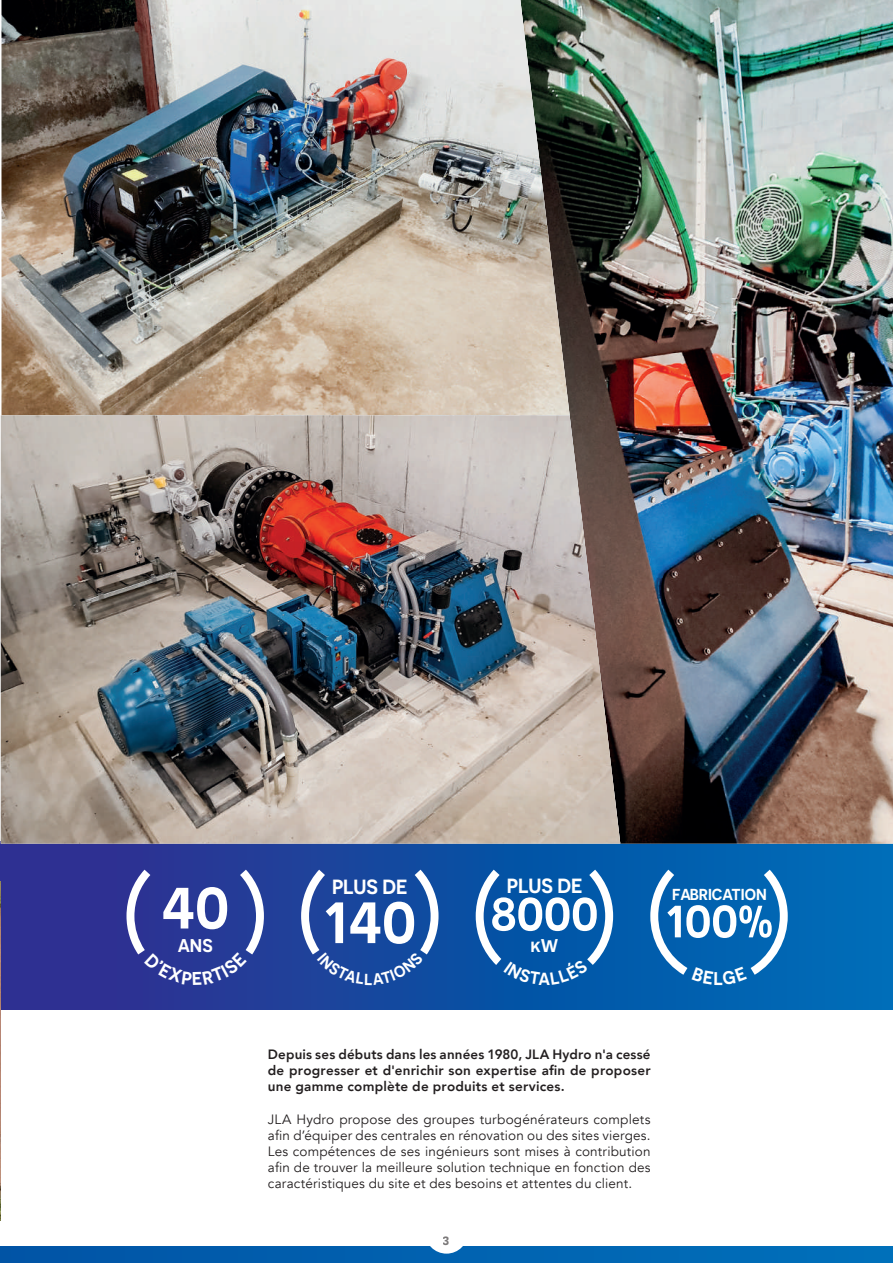
<style>
.page{position:relative;width:893px;height:1263px;background:#fff}
.page>*{position:absolute;margin:0;border:0;box-sizing:border-box;transform-origin:0 0}
.t1{font:600 20.55px "Novecentosans";color:#fff}
.t2{font:600 18.45px "Novecentosans";color:#fff}
.t3{font:600 17.55px "Novecentosans";color:#fff}
.t4{font:600 15.9px "Novecentosans";color:#fff}
.t5{font:600 15px "Novecentosans";color:#231f20}
.t6{font:13.5px/16.2px "Avenir";letter-spacing:.01em;color:#231f20;text-align:justify}
.t7{font:800 13.5px/16.2px "Avenir";letter-spacing:.015em;color:#231f20;text-align:justify}
</style>
<div class="page">
<div style="left:0;top:1247px;width:893px;height:16px;background:linear-gradient(to right,#0254a6,#0171bb)"></div>
<div style="left:0;top:841px;width:893px;height:168px;background:linear-gradient(to right,#312a8d,#006fb8)"></div>
<img style="left:570px;top:0;width:323px;height:844px">
<img style="left:2px;top:0;width:568px;height:415px">
<img style="left:1px;top:415px;width:619px;height:429px">
<div style="left:425px;top:1210px;width:43px;height:43px;background:#fff;border-radius:50%"></div>
<img style="left:0;top:882px;width:1px;height:338px">
<svg style="left:126px;top:870px;width:138px;height:115px"></svg>
<svg style="left:301px;top:870px;width:138px;height:115px"></svg>
<svg style="left:650px;top:870px;width:138px;height:115px"></svg>
<svg style="left:476px;top:870px;width:137px;height:115px"></svg>
<h2 class="t2" style="left:178px;top:934px;width:36px">ANS</h2>
<h1 class="t1" style="left:507px;top:873px;width:77px">PLUS DE</h1>
<h1 class="t1" style="left:332px;top:875px;width:77px">PLUS DE</h1>
<p class="t4" style="left:672px;top:884px;width:96px">FABRICATION</p>
<h2 class="t2" style="left:531px;top:934px;width:29px">kW</h2>
<p class="t3" style="left:538px;top:968px;width:13px">A</p>
<p class="t7" style="left:268px;top:1046px;width:384px">Depuis ses débuts dans les années 1980, JLA Hydro n'a cessé de progresser et d'enrichir son expertise afin de proposer une gamme complète de produits et services.</p>
<p class="t6" style="left:268px;top:1111px;width:384px">JLA Hydro propose des groupes turbogénérateurs complets afin d’équiper des centrales en rénovation ou des sites vierges.<br>Les compétences de ses ingénieurs sont mises à contribution afin de trouver la meilleure solution technique en fonction des caractéristiques du site et des besoins et attentes du client.</p>
<p class="t5" style="left:443px;top:1231px;width:9px">3</p>
</div>
